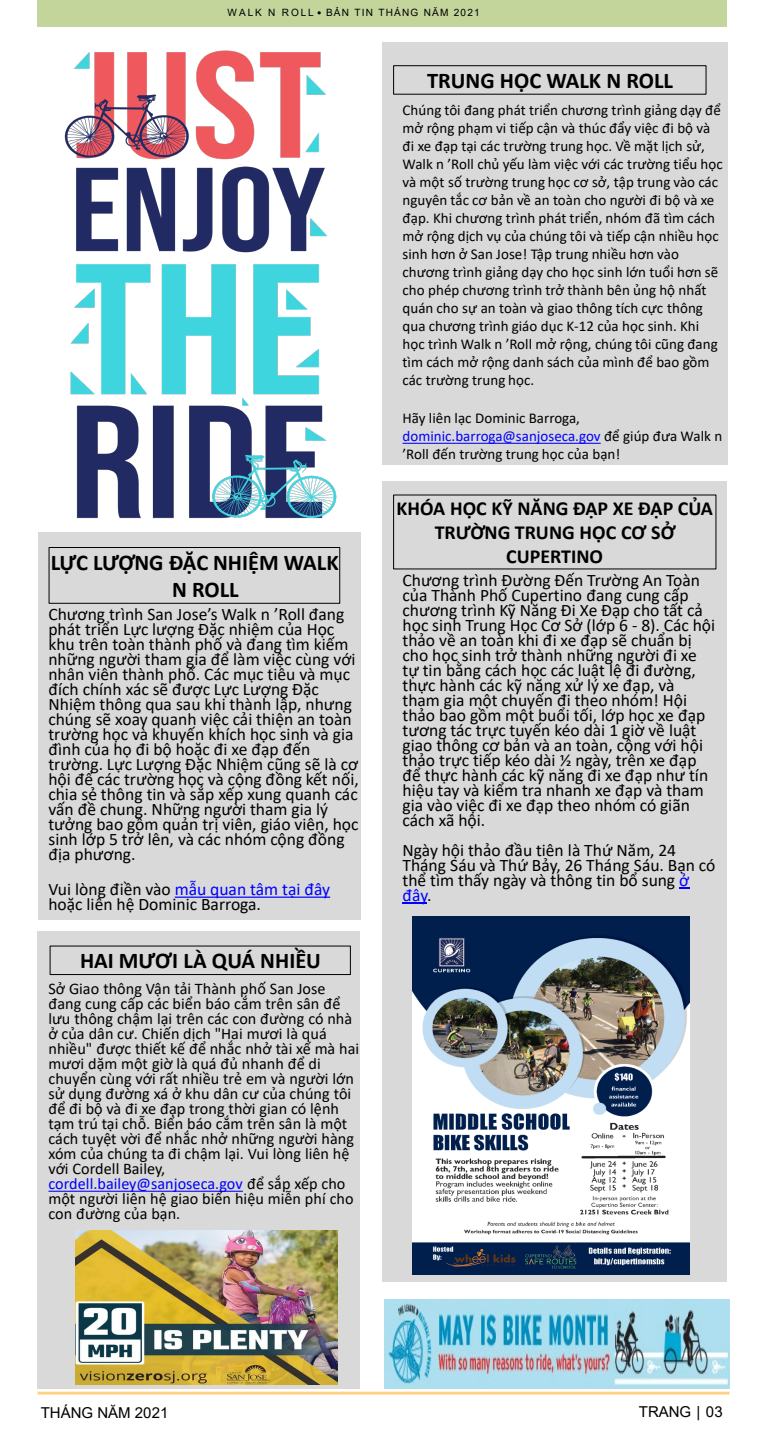
<style>
.page{position:relative;width:765px;height:1440px;background:#fff}
.page>*{position:absolute;margin:0;border:0;box-sizing:border-box;transform-origin:0 0}
.t1{font:700 22.5px/27px "Calibri";color:#000}
.t2{font:700 20px/24px "Calibri";color:#000;text-align:center}
.t3{font:17.5px/15px "Calibri";color:#000}
.t4{font:16.25px/15px "Calibri";color:#000}
.t5{font:15px/18px "Calibri";color:#000}
.t6{font:15px "Arial";letter-spacing:.005em;color:#000}
.t7{font:10px "Arial";letter-spacing:.125em;color:#000}
.s1{font-family:"Calibri"}
.s2{color:#00f}
</style>
<div class="page">
<div style="left:382px;top:482px;width:345px;height:800px;background:#d9d9d9"></div>
<div style="left:38px;top:931px;width:322px;height:458px;background:#d9d9d9"></div>
<hr style="left:38px;top:1392px;width:692px;height:3px;background:#ffd180">
<div style="left:38px;top:0;width:689px;height:26px;background:#c3d59b"></div>
<svg style="left:403px;top:903px;width:24px;height:1px"></svg>
<img style="left:412px;top:917px;width:278px;height:358px">
<div style="left:382px;top:43px;width:346px;height:422px;background:#d9d9d9"></div>
<div style="left:38px;top:532px;width:322px;height:388px;background:#d9d9d9"></div>
<div style="left:49px;top:547px;width:291px;height:57px;border:1px solid #000"></div>
<svg style="left:175px;top:897px;width:155px;height:1px"></svg>
<svg style="left:403px;top:443px;width:198px;height:1px"></svg>
<div style="left:393px;top:65px;width:314px;height:30px;border:1px solid #000"></div>
<img style="left:64px;top:50px;width:297px;height:488px">
<svg style="left:48px;top:1191px;width:195px;height:1px"></svg>
<div style="left:50px;top:946px;width:301px;height:29px;border:1px solid #000"></div>
<img style="left:75px;top:1231px;width:263px;height:153px">
<img style="left:385px;top:1299px;width:344px;height:90px">
<p class="t7" style="left:227px;top:6px;width:254px">WALK N ROLL <span class="s1">•</span> BẢN TIN THÁNG NĂM 2021</p>
<p class="t1" style="left:427px;top:67px;width:247px">TRUNG HỌC WALK N ROLL</p>
<p class="t1" style="left:172px;top:548px;width:168px;text-indent:-122px">LỰC LƯỢNG ĐẶC NHIỆM WALK<br>N ROLL</p>
<p class="t3" style="left:48px;top:606px;width:312px">Chương trình San Jose’s Walk n ’Roll đang phát triển Lực lượng Đặc nhiệm của Học khu trên toàn thành phố và đang tìm kiếm những người tham gia để làm việc cùng với nhân viên thành phố. Các mục tiêu và mục đích chính xác sẽ được Lực Lượng Đặc Nhiệm thông qua sau khi thành lập, nhưng chúng sẽ xoay quanh việc cải thiện an toàn trường học và khuyến khích học sinh và gia đình của họ đi bộ hoặc đi xe đạp đến trường. Lực Lượng Đặc Nhiệm cũng sẽ là cơ hội để các trường học và cộng đồng kết nối, chia sẻ thông tin và sắp xếp xung quanh các vấn đề chung. Những người tham gia lý tưởng bao gồm quản trị viên, giáo viên, học sinh lớp 5 trở lên, và các nhóm cộng đồng địa phương.</p>
<p class="t3" style="left:48px;top:881px;width:283px">Vui lòng điền vào <span class="s2">mẫu quan tâm tại đây </span>hoặc liên hệ Dominic Barroga.</p>
<p class="t1" style="left:80px;top:947px;width:242px">HAI MƯƠI LÀ QUÁ NHIỀU</p>
<p class="t4" style="left:48px;top:981px;width:312px">Sở Giao thông Vận tải Thành phố San Jose đang cung cấp các biển báo cắm trên sân để lưu thông chậm lại trên các con đường có nhà ở của dân cư. Chiến dịch "Hai mươi là quá nhiều" được thiết kế để nhắc nhở tài xế mà hai mươi dặm một giờ là quá đủ nhanh để di chuyển cùng với rất nhiều trẻ em và người lớn sử dụng đường xá ở khu dân cư của chúng tôi để đi bộ và đi xe đạp trong thời gian có lệnh tạm trú tại chỗ. Biển báo cắm trên sân là một cách tuyệt vời để nhắc nhở những người hàng xóm của chúng ta đi chậm lại. Vui lòng liên hệ với Cordell Bailey, <span class="s2">cordell.bailey@sanjoseca.gov</span> để sắp xếp cho một người liên hệ giao biển hiệu miễn phí cho con đường của bạn.</p>
<p class="t5" style="left:403px;top:101px;width:322px">Chúng tôi đang phát triển chương trình giảng dạy để mở rộng phạm vi tiếp cận và thúc đẩy việc đi bộ và đi xe đạp tại các trường trung học. Về mặt lịch sử, Walk n ’Roll chủ yếu làm việc với các trường tiểu học và một số trường trung học cơ sở, tập trung vào các nguyên tắc cơ bản về an toàn cho người đi bộ và xe đạp. Khi chương trình phát triển, nhóm đã tìm cách mở rộng dịch vụ của chúng tôi và tiếp cận nhiều học sinh hơn ở San Jose! Tập trung nhiều hơn vào chương trình giảng dạy cho học sinh lớn tuổi hơn sẽ cho phép chương trình trở thành bên ủng hộ nhất quán cho sự an toàn và giao thông tích cực thông qua chương trình giáo dục K-12 của học sinh. Khi học trình Walk n ’Roll mở rộng, chúng tôi cũng đang tìm cách mở rộng danh sách của mình để bao gồm các trường trung học.</p>
<p class="t5" style="left:403px;top:409px;width:321px">Hãy liên lạc Dominic Barroga, <span class="s2">dominic.barroga@sanjoseca.gov</span> để giúp đưa Walk n ’Roll đến trường trung học của bạn!</p>
<p class="t2" style="left:396px;top:496px;width:318px">KHÓA HỌC KỸ NĂNG ĐẠP XE ĐẠP CỦA<br>TRƯỜNG TRUNG HỌC CƠ SỞ<br>CUPERTINO</p>
<p class="t3" style="left:403px;top:572px;width:314px">Chương trình Đường Đến Trường An Toàn của Thành Phố Cupertino đang cung cấp chương trình Kỹ Năng Đi Xe Đạp cho tất cả học sinh Trung Học Cơ Sở (lớp 6 - 8). Các hội thảo về an toàn khi đi xe đạp sẽ chuẩn bị cho học sinh trở thành những người đi xe tự tin bằng cách học các luật lệ đi đường, thực hành các kỹ năng xử lý xe đạp, và tham gia một chuyến đi theo nhóm! Hội thảo bao gồm một buổi tối, lớp học xe đạp tương tác trực tuyến kéo dài 1 giờ về luật giao thông cơ bản và an toàn, cộng với hội thảo trực tiếp kéo dài ½ ngày, trên xe đạp để thực hành các kỹ năng đi xe đạp như tín hiệu tay và kiểm tra nhanh xe đạp và tham gia vào việc đi xe đạp theo nhóm có giãn cách xã hội.</p>
<p class="t3" style="left:403px;top:842px;width:314px">Ngày hội thảo đầu tiên là Thứ Năm, 24<br>Tháng Sáu và Thứ Bảy, 26 Tháng Sáu. Bạn có thể tìm thấy ngày và thông tin bổ sung <span class="s2">ở đây</span>.</p>
<p class="t6" style="left:41px;top:1402px;width:129px">THÁNG NĂM 2021</p>
<p class="t6" style="left:639px;top:1401px;width:86px">TRANG | 03</p>
</div>
